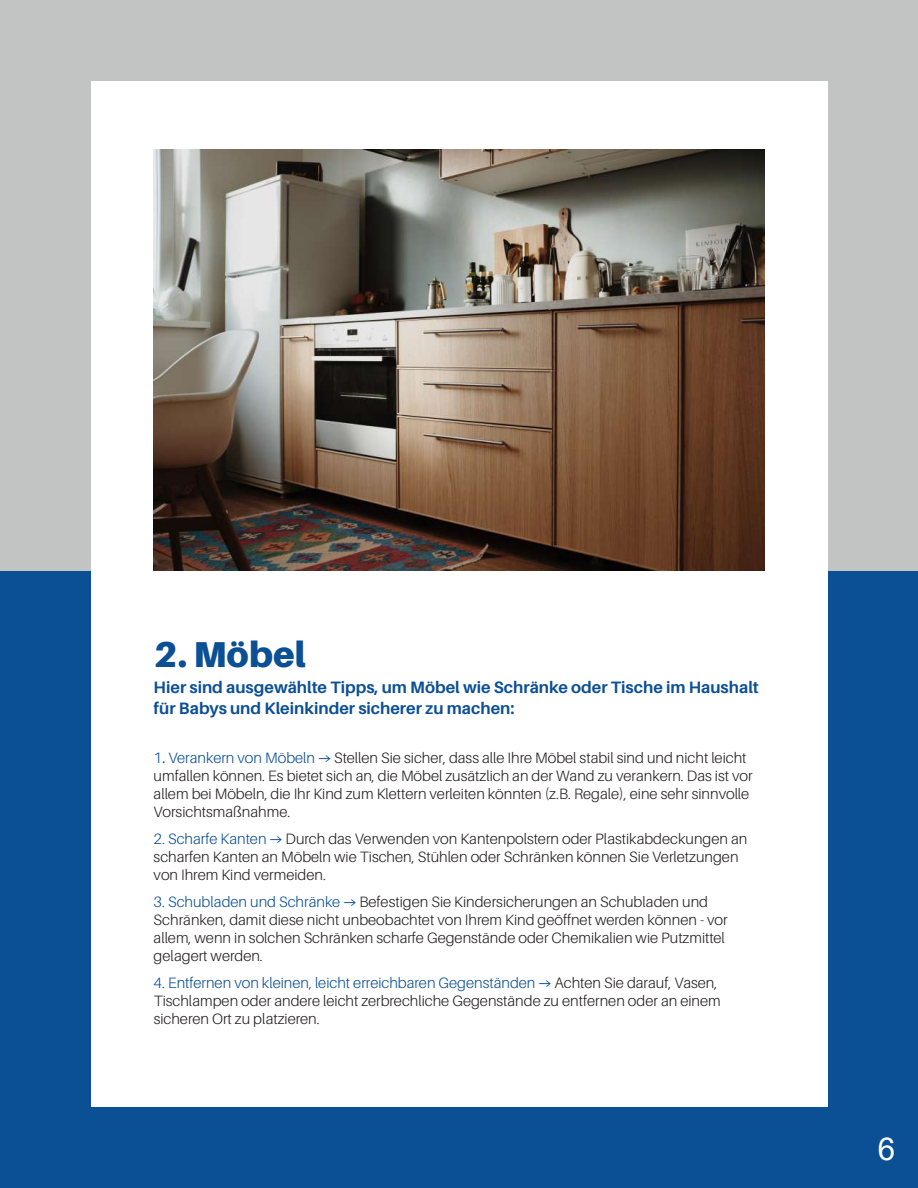
<style>
.page{position:relative;width:918px;height:1188px;background:#c2c3c3}
.page>*{position:absolute;margin:0;border:0;box-sizing:border-box;transform-origin:0 0}
.t1{font:900 36px "Aileron";color:#0b4f95}
.t2{font:31.5px "Arial";color:#fff}
.t3{font:700 16.5px/21px "Aileron";color:#0b4f95}
.t4{font:300 15px/18px "Aileron";color:#231f20}
.s1{color:#0b4f95}
.s2{font-family:"Myriad Pro";font-weight:400;color:#0b4f95}
.s3{font-family:"Kanit";font-size:16.5px;color:#0b4f95}
</style>
<div class="page">
<div style="left:0;top:572px;width:918px;height:616px;background:#0b4f95"></div>
<div style="left:91px;top:81px;width:737px;height:1026px;background:#fff"></div>
<img style="left:154px;top:149px;width:610px;height:422px">
<h1 class="t1" style="left:154px;top:633px;width:154px">2. Möbel</h1>
<p class="t3" style="left:154px;top:677px;width:607px">Hier sind ausgewählte Tipps, um Möbel wie Schränke oder Tische im Haushalt für Babys und Kleinkinder sicherer zu machen:</p>
<p class="t4" style="left:154px;top:749px;width:600px"><span class="s1">1</span><span class="s2">.</span> <span class="s1">Verankern von Möbeln</span> <span class="s3">→</span> Stellen Sie sicher, dass alle Ihre Möbel stabil sind und nicht leicht umfallen können. Es bietet sich an, die Möbel zusätzlich an der Wand zu verankern. Das ist vor allem bei Möbeln, die Ihr Kind zum Klettern verleiten könnten (z.B. Regale), eine sehr sinnvolle Vorsichtsmaßnahme.</p>
<p class="t4" style="left:154px;top:830px;width:595px"><span class="s1">2. Scharfe Kanten</span> <span class="s3">→</span> Durch das Verwenden von Kantenpolstern oder Plastikabdeckungen an scharfen Kanten an Möbeln wie Tischen, Stühlen oder Schränken können Sie Verletzungen von Ihrem Kind vermeiden.</p>
<p class="t4" style="left:154px;top:893px;width:576px"><span class="s1">3. Schubladen und Schränke</span> <span class="s3">→</span> Befestigen Sie Kindersicherungen an Schubladen und Schränken, damit diese nicht unbeobachtet von Ihrem Kind geöffnet werden können - vor allem, wenn in solchen Schränken scharfe Gegenstände oder Chemikalien wie Putzmittel gelagert werden.</p>
<p class="t4" style="left:154px;top:974px;width:569px"><span class="s1">4. Entfernen von kleinen, leicht erreichbaren Gegenständen</span> <span class="s3">→</span> Achten Sie darauf, Vasen,<br>Tischlampen oder andere leicht zerbrechliche Gegenstände zu entfernen oder an einem sicheren Ort zu platzieren.</p>
<h2 class="t2" style="left:878px;top:1127px;width:19px">6</h2>
</div>
